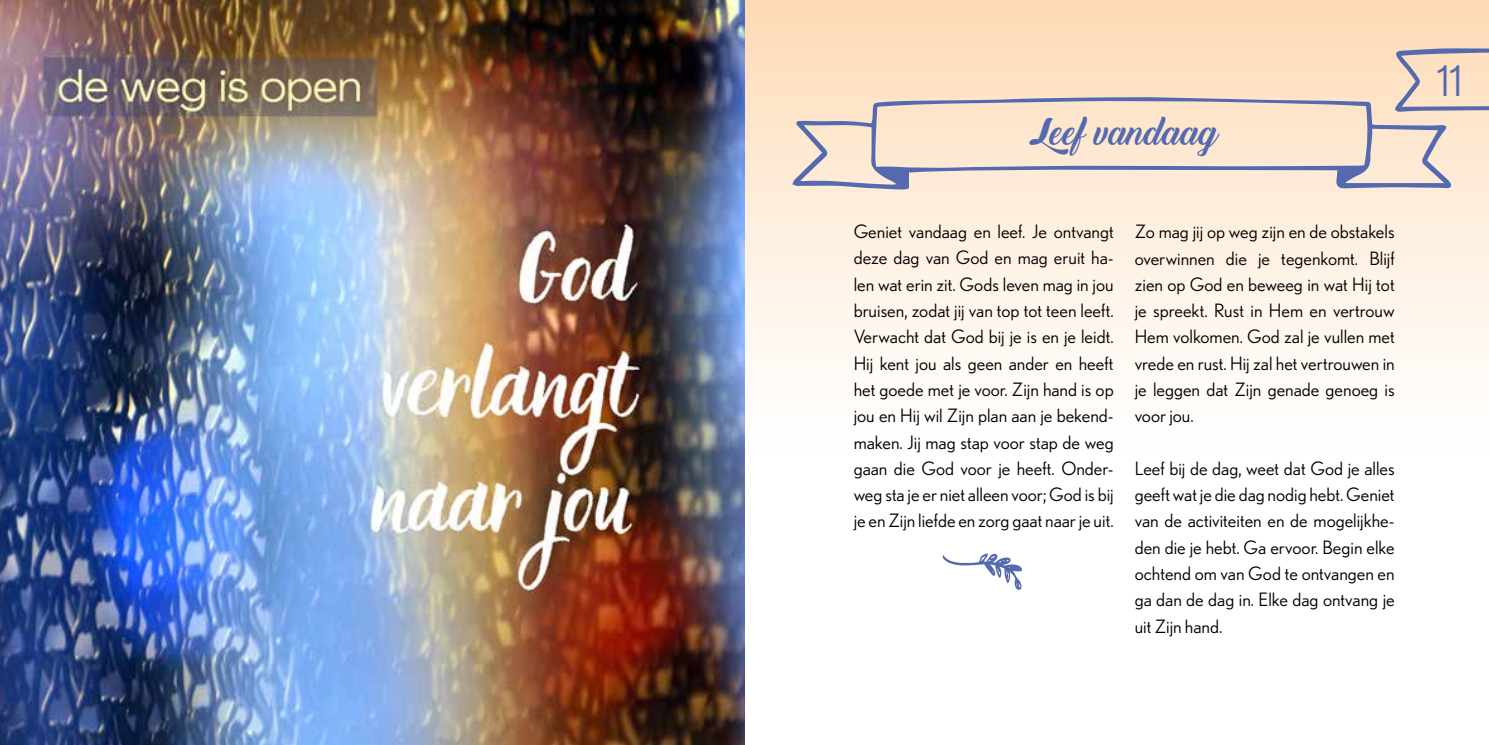
<style>
.page{position:relative;width:1489px;height:745px;background:#fff}
.page>*{position:absolute;margin:0;border:0;box-sizing:border-box;transform-origin:0 0}
.t1{font:42px "Nobel";color:#5469af}
.t2{font:35px "Backto Black Demo";color:#5469af}
.t3{font:18.38px/26.2px "Nobel";color:#000;text-align:justify}
</style>
<div class="page">
<svg style="left:744px;top:0;width:744px;height:744px"></svg>
<img style="left:0;top:0;width:744px;height:744px">
<svg style="left:792px;top:97px;width:659px;height:92px;background:#e9d8cc"></svg>
<svg style="left:1394px;top:48px;width:94px;height:64px;background:#decbc0"></svg>
<svg style="left:940px;top:553px;width:82px;height:38px"></svg>
<h2 class="t2" style="left:1029px;top:113px;width:190px">Leef vandaag</h2>
<p class="t3" style="left:853px;top:218px;width:261px">Geniet vandaag en leef. Je ontvangt deze dag van God en mag eruit ha&shy;len wat erin zit. Gods leven mag in jou bruisen, zodat jij van top tot teen leeft.<br>Verwacht dat God bij je is en je leidt.<br>Hij kent jou als geen ander en heeft het goede met je voor. Zijn hand is op jou en Hij wil Zijn plan aan je bekend&shy;maken. Jij mag stap voor stap de weg gaan die God voor je heeft. Onder&shy;weg sta je er niet alleen voor; God is bij je en Zijn liefde en zorg gaat naar je uit.</p>
<p class="t3" style="left:1134px;top:218px;width:261px">Zo mag jij op weg zijn en de obstakels overwinnen die je tegenkomt. Blijf zien op God en beweeg in wat Hij tot je spreekt. Rust in Hem en vertrouw Hem volkomen. God zal je vullen met vrede en rust. Hij zal het vertrouwen in je leggen dat Zijn genade genoeg is voor jou.</p>
<p class="t3" style="left:1134px;top:454px;width:261px">Leef bij de dag, weet dat God je alles geeft wat je die dag nodig hebt. Geniet van de activiteiten en de mogelijkhe&shy;den die je hebt. Ga ervoor. Begin elke ochtend om van God te ontvangen en ga dan de dag in. Elke dag ontvang je uit Zijn hand.</p>
<h1 class="t1" style="left:1436px;top:57px;width:26px">11</h1>
</div>
